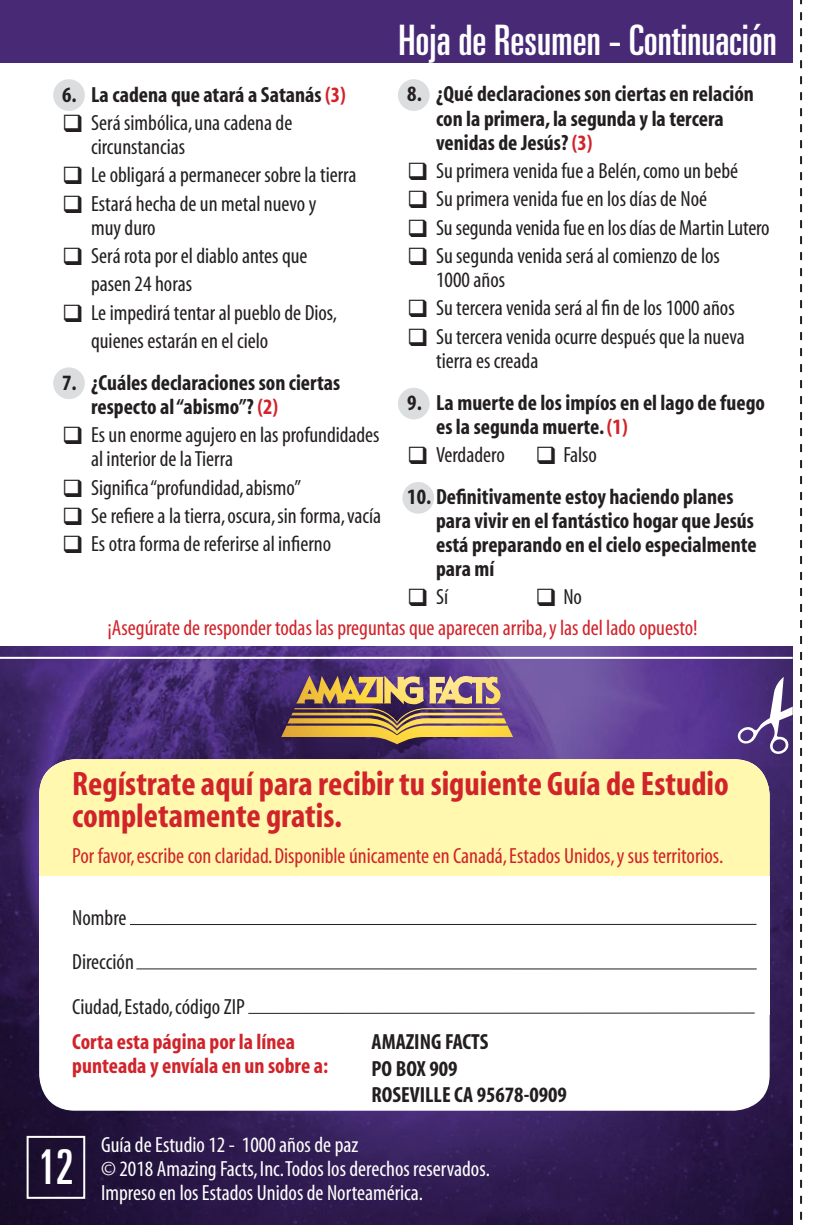
<style>
.page{position:relative;width:829px;height:1225px;background:#fff}
.page>*{position:absolute;margin:0;border:0;box-sizing:border-box;transform-origin:0 0}
.t1{font:ultra-condensed 48px "Univers";color:#fff}
.t2{font:ultra-condensed 42px "Univers";color:#fff}
.t3{font:700 condensed 34px/32px "Myriad";color:#d1232a}
.t4{font:condensed 22px/24px "Myriad";color:#231f20}
.t5{font:700 condensed 22px/24px "Myriad";color:#231f20}
.t6{font:condensed 22px "Myriad";color:#d1232a}
.t7{font:condensed 22px/24px "Myriad";color:#fff}
.t8{font:700 condensed 22px/24px "Myriad";color:#d1232a}
.s1{color:#d1232a}
</style>
<div class="page">
<div style="left:0;top:0;width:792px;height:62px;background:#472976"></div>
<img style="left:0;top:647px;width:792px;height:577px">
<div style="left:398px;top:79px;width:31px;height:32px;background:#dcdddf;border-radius:50%"></div>
<div style="left:398px;top:388px;width:31px;height:31px;background:#dcdddf;border-radius:50%"></div>
<div style="left:53px;top:79px;width:32px;height:32px;background:#dcdddf;border-radius:50%"></div>
<div style="left:53px;top:367px;width:32px;height:32px;background:#dcdddf;border-radius:50%"></div>
<div style="left:402px;top:482px;width:32px;height:31px;background:#dcdddf;border-radius:50%"></div>
<div style="left:39px;top:759px;width:730px;height:351px;background:#fff;border-radius:36px"></div>
<svg style="left:800px;top:0;width:2px;height:1220px"></svg>
<div style="left:27px;top:1135px;width:58px;height:63px;border:2px solid #fff"></div>
<svg style="left:296px;top:675px;width:154px;height:29px"></svg>
<svg style="left:737px;top:677px;width:55px;height:78px"></svg>
<hr style="left:0;top:657px;width:792px;height:2px;background:#fff">
<div style="left:39px;top:759px;width:730px;height:148px;background:#fff8ae;border-radius:36px"></div>
<svg style="left:39px;top:876px;width:730px;height:138px"></svg>
<hr style="left:130px;top:924px;width:626px;height:1px;background:#231f20">
<hr style="left:136px;top:968px;width:620px;height:1px;background:#231f20">
<hr style="left:248px;top:1012px;width:506px;height:1px;background:#231f20">
<p class="t5" style="left:62px;top:83px;width:285px">6. La cadena que atará a Satanás <span class="s1">(3)</span></p>
<p class="t4" style="left:91px;top:111px;width:203px;text-indent:-29px">❑ Será simbólica, una cadena de circunstancias</p>
<p class="t4" style="left:62px;top:164px;width:296px">❑ Le obligará a permanecer sobre la tierra</p>
<p class="t4" style="left:91px;top:192px;width:227px;text-indent:-29px">❑ Estará hecha de un metal nuevo y muy duro</p>
<p class="t4" style="left:91px;top:242px;width:218px;line-height:28.4px;text-indent:-29px">❑ Será rota por el diablo antes que pasen 24 horas</p>
<p class="t4" style="left:91px;top:299px;width:248px;line-height:28.4px;text-indent:-29px">❑ Le impedirá tentar al pueblo de Dios, quienes estarán en el cielo</p>
<p class="t5" style="left:91px;top:371px;width:251px;text-indent:-29px">7. ¿Cuáles declaraciones son ciertas respecto al “abismo”? <span class="s1">(2)</span></p>
<p class="t4" style="left:91px;top:424px;width:290px;text-indent:-29px">❑ Es un enorme agujero en las profundidades al interior de la Tierra</p>
<p class="t4" style="left:62px;top:476px;width:240px">❑ Significa “profundidad, abismo”</p>
<p class="t4" style="left:62px;top:504px;width:320px">❑ Se refiere a la tierra, oscura, sin forma, vacía</p>
<p class="t4" style="left:62px;top:533px;width:270px">❑ Es otra forma de referirse al infierno</p>
<h2 class="t2" style="left:398px;top:16px;width:380px">Hoja de Resumen - Continuación</h2>
<p class="t5" style="left:436px;top:83px;width:319px;text-indent:-29px">8. ¿Qué declaraciones son ciertas en relación con la primera, la segunda y la tercera venidas de Jesús? <span class="s1">(3)</span></p>
<p class="t4" style="left:407px;top:159px;width:332px">❑ Su primera venida fue a Belén, como un bebé</p>
<p class="t4" style="left:407px;top:188px;width:301px">❑ Su primera venida fue en los días de Noé</p>
<p class="t4" style="left:407px;top:216px;width:364px">❑ Su segunda venida fue en los días de Martin Lutero</p>
<p class="t4" style="left:436px;top:244px;width:285px;text-indent:-29px">❑ Su segunda venida será al comienzo de los<br>1000 años</p>
<p class="t4" style="left:407px;top:297px;width:329px">❑ Su tercera venida será al fin de los 1000 años</p>
<p class="t4" style="left:436px;top:325px;width:310px;text-indent:-29px">❑ Su tercera venida ocurre después que la nueva tierra es creada</p>
<p class="t5" style="left:436px;top:391px;width:330px;text-indent:-29px">9. La muerte de los impíos en el lago de fuego es la segunda muerte. <span class="s1">(1)</span></p>
<p class="t4" style="left:407px;top:443px;width:99px">❑ Verdadero</p>
<p class="t4" style="left:535px;top:443px;width:63px">❑ Falso</p>
<p class="t5" style="left:436px;top:485px;width:322px;text-indent:-29px">10. Definitivamente estoy haciendo planes para vivir en el fantástico hogar que Jesús está preparando en el cielo especialmente para mí</p>
<p class="t4" style="left:407px;top:586px;width:42px">❑ Sí</p>
<p class="t4" style="left:535px;top:586px;width:48px">❑ No</p>
<p class="t6" style="left:107px;top:616px;width:591px">¡Asegúrate de responder todas las preguntas que aparecen arriba, y las del lado opuesto!</p>
<h3 class="t3" style="left:72px;top:769px;width:658px">Regístrate aquí para recibir tu siguiente Guía de Estudio completamente gratis.</h3>
<p class="t6" style="left:72px;top:844px;width:652px">Por favor, escribe con claridad. Disponible únicamente en Canadá, Estados Unidos, y sus territorios.</p>
<p class="t4" style="left:72px;top:896px;width:174px;line-height:44.4px">Nombre<br>Dirección<br>Ciudad, Estado, código ZIP</p>
<p class="t8" style="left:72px;top:1030px;width:257px">Corta esta página por la línea punteada y envíala en un sobre a:</p>
<p class="t5" style="left:371px;top:1029px;width:197px;line-height:26.4px">AMAZING FACTS<br>PO BOX 909<br>ROSEVILLE CA 95678-0909</p>
<h1 class="t1" style="left:38px;top:1140px;width:37px">12</h1>
<p class="t7" style="left:101px;top:1133px;width:390px">Guía de Estudio 12 - 1000 años de paz<br>© 2018 Amazing Facts, Inc.Todos los derechos reservados.<br>Impreso en los Estados Unidos de Norteamérica.</p>
</div>
